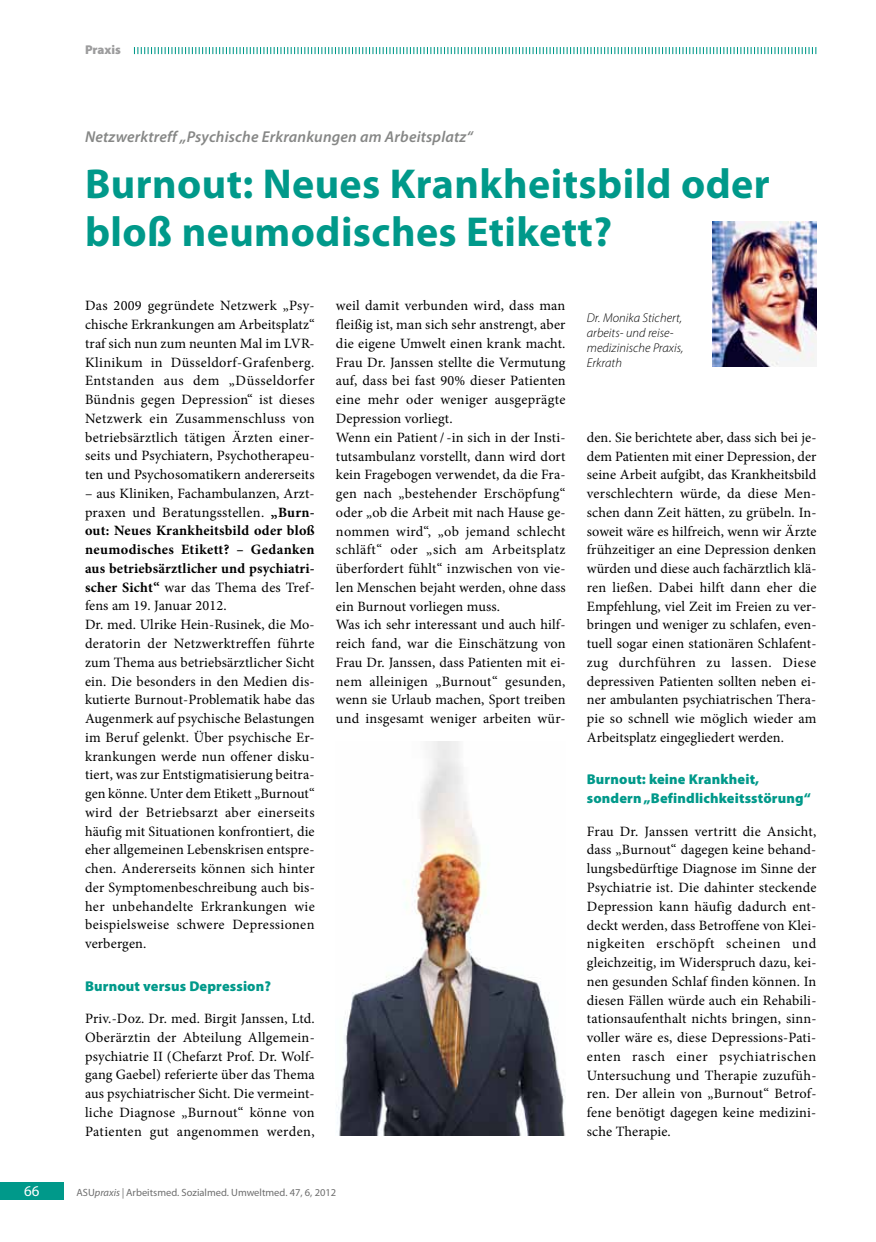
<style>
.page{position:relative;width:876px;height:1242px;background:#fff}
.page>*{position:absolute;margin:0;border:0;box-sizing:border-box;transform-origin:0 0}
.t1{font:700 42px/48px "Myriad Pro";letter-spacing:.01em;color:#00998a}
.t2{font:italic 600 15.75px "Myriad Pro";letter-spacing:.01em;color:#868786}
.t3{font:15px "Myriad Pro";color:#fff}
.t4{font:14.25px/18.8px "Minion Pro";letter-spacing:.01em;color:#000;text-align:justify}
.t5{font:900 14.25px/18.8px "Myriad Pro";letter-spacing:.01em;color:#00998a}
.t6{font:italic 300 12.75px/15px "Myriad Pro";letter-spacing:.005em;color:#000}
.t7{font:900 12.75px "Myriad Pro";color:#9c9c9d}
.t8{font:10.5px "Myriad Pro";color:#6e6e6e}
.s1{font-weight:700}
.s2{font-style:italic}
</style>
<div class="page">
<div style="left:0;top:1182px;width:64px;height:17px;background:#00998a"></div>
<svg style="left:134px;top:47px;width:682px;height:7px"></svg>
<img style="left:712px;top:221px;width:104px;height:145px">
<img style="left:336px;top:741px;width:230px;height:394px">
<p class="t7" style="left:85px;top:43px;width:37px">Praxis</p>
<p class="t2" style="left:85px;top:126px;width:389px">Netzwerktreff „Psychische Erkrankungen am Arbeitsplatz“</p>
<h1 class="t1" style="left:85px;top:158px;width:686px">Burnout: Neues Krankheitsbild oder bloß neumodisches Etikett?</h1>
<p class="t4" style="left:85px;top:296px;width:231px">Das 2009 gegründete Netzwerk „Psy&shy;chische Erkrankungen am Arbeitsplatz“ traf sich nun zum neunten Mal im LVR-Klinikum in Düsseldorf-Grafenberg.<br>Entstanden aus dem „Düsseldorfer Bündnis gegen Depression“ ist dieses Netzwerk ein Zusammenschluss von betriebsärztlich tätigen Ärzten einer&shy;seits und Psychiatern, Psychotherapeu&shy;ten und Psychosomatikern andererseits</p>
<p class="t4" style="left:85px;top:484px;width:231px;text-align:left">– aus Kliniken, Fachambulanzen, Arzt&shy;praxen und Beratungsstellen. <span class="s1">„Burn&shy;out: Neues Krankheitsbild oder bloß neumodisches Etikett? – Gedanken aus betriebsärztlicher und psychiatri&shy;scher Sicht“</span> war das Thema des Tref&shy;fens am 19. Januar 2012.<br>Dr. med. Ulrike Hein-Rusinek, die Mo&shy;deratorin der Netzwerktreffen führte zum Thema aus betriebsärztlicher Sicht ein. Die besonders in den Medien dis&shy;kutierte Burnout-Problematik habe das Augenmerk auf psychische Belastungen im Beruf gelenkt. Über psychische Er&shy;krankungen werde nun offener disku&shy;tiert, was zur Entstigmatisierung beitra&shy;gen könne. Unter dem Etikett „Burnout“ wird der Betriebsarzt aber einerseits häufig mit Situationen konfrontiert, die eher allgemeinen Lebenskrisen entspre&shy;chen. Andererseits können sich hinter der Symptomenbeschreibung auch bis&shy;her unbehandelte Erkrankungen wie beispielsweise schwere Depressionen verbergen.</p>
<p class="t5" style="left:85px;top:976px;width:188px">Burnout versus Depression?</p>
<p class="t4" style="left:85px;top:1009px;width:231px">Priv.-Doz. Dr. med. Birgit Janssen, Ltd.<br>Oberärztin der Abteilung Allgemein&shy;psychiatrie II (Chefarzt Prof. Dr. Wolf&shy;gang Gaebel) referierte über das Thema aus psychiatrischer Sicht. Die vermeint&shy;liche Diagnose „Burnout“ könne von Patienten gut angenommen werden,</p>
<p class="t4" style="left:336px;top:296px;width:231px;text-align:left">weil damit verbunden wird, dass man fleißig ist, man sich sehr anstrengt, aber die eigene Umwelt einen krank macht.<br>Frau Dr. Janssen stellte die Vermutung auf, dass bei fast 90% dieser Patienten eine mehr oder weniger ausgeprägte Depression vorliegt.<br>Wenn ein Patient/-in sich in der Insti&shy;tutsambulanz vorstellt, dann wird dort kein Fragebogen verwendet, da die Fra&shy;gen nach „bestehender Erschöpfung“ oder „ob die Arbeit mit nach Hause ge&shy;nommen wird“, „ob jemand schlecht schläft“ oder „sich am Arbeitsplatz überfordert fühlt“ inzwischen von vie&shy;len Menschen bejaht werden, ohne dass ein Burnout vorliegen muss.<br>Was ich sehr interessant und auch hilf&shy;reich fand, war die Einschätzung von Frau Dr. Janssen, dass Patienten mit ei&shy;nem alleinigen „Burnout“ gesunden, wenn sie Urlaub machen, Sport treiben und insgesamt weniger arbeiten wür-</p>
<p class="t3" style="left:24px;top:1181px;width:17px">66</p>
<p class="t8" style="left:77px;top:1186px;width:261px">ASU<span class="s2">praxis |</span> Arbeitsmed. Sozialmed. Umweltmed. 47, 6, 2012</p>
<p class="t6" style="left:587px;top:310px;width:98px">Dr. Monika Stichert, arbeits- und reise&shy;medizinische Praxis,<br>Erkrath</p>
<p class="t4" style="left:587px;top:428px;width:231px">den. Sie berichtete aber, dass sich bei je&shy;dem Patienten mit einer Depression, der seine Arbeit aufgibt, das Krankheitsbild verschlechtern würde, da diese Men&shy;schen dann Zeit hätten, zu grübeln. In&shy;soweit wäre es hilfreich, wenn wir Ärzte frühzeitiger an eine Depression denken würden und diese auch fachärztlich klä&shy;ren ließen. Dabei hilft dann eher die Empfehlung, viel Zeit im Freien zu ver&shy;bringen und weniger zu schlafen, even&shy;tuell sogar einen stationären Schlafent&shy;zug durchführen zu lassen. Diese depressiven Patienten sollten neben ei&shy;ner ambulanten psychiatrischen Thera&shy;pie so schnell wie möglich wieder am Arbeitsplatz eingegliedert werden.</p>
<p class="t5" style="left:587px;top:770px;width:225px">Burnout: keine Krankheit, sondern „Befindlichkeitsstörung“</p>
<p class="t4" style="left:587px;top:822px;width:231px">Frau Dr. Janssen vertritt die Ansicht, dass „Burnout“ dagegen keine behand&shy;lungsbedürftige Diagnose im Sinne der Psychiatrie ist. Die dahinter steckende Depression kann häufig dadurch ent&shy;deckt werden, dass Betroffene von Klei&shy;nigkeiten erschöpft scheinen und gleichzeitig, im Widerspruch dazu, kei&shy;nen gesunden Schlaf finden können. In diesen Fällen würde auch ein Rehabili&shy;tationsaufenthalt nichts bringen, sinn&shy;voller wäre es, diese Depressions-Pati&shy;enten rasch einer psychiatrischen Untersuchung und Therapie zuzufüh&shy;ren. Der allein von „Burnout“ Betrof&shy;fene benötigt dagegen keine medizini&shy;sche Therapie.</p>
</div>
